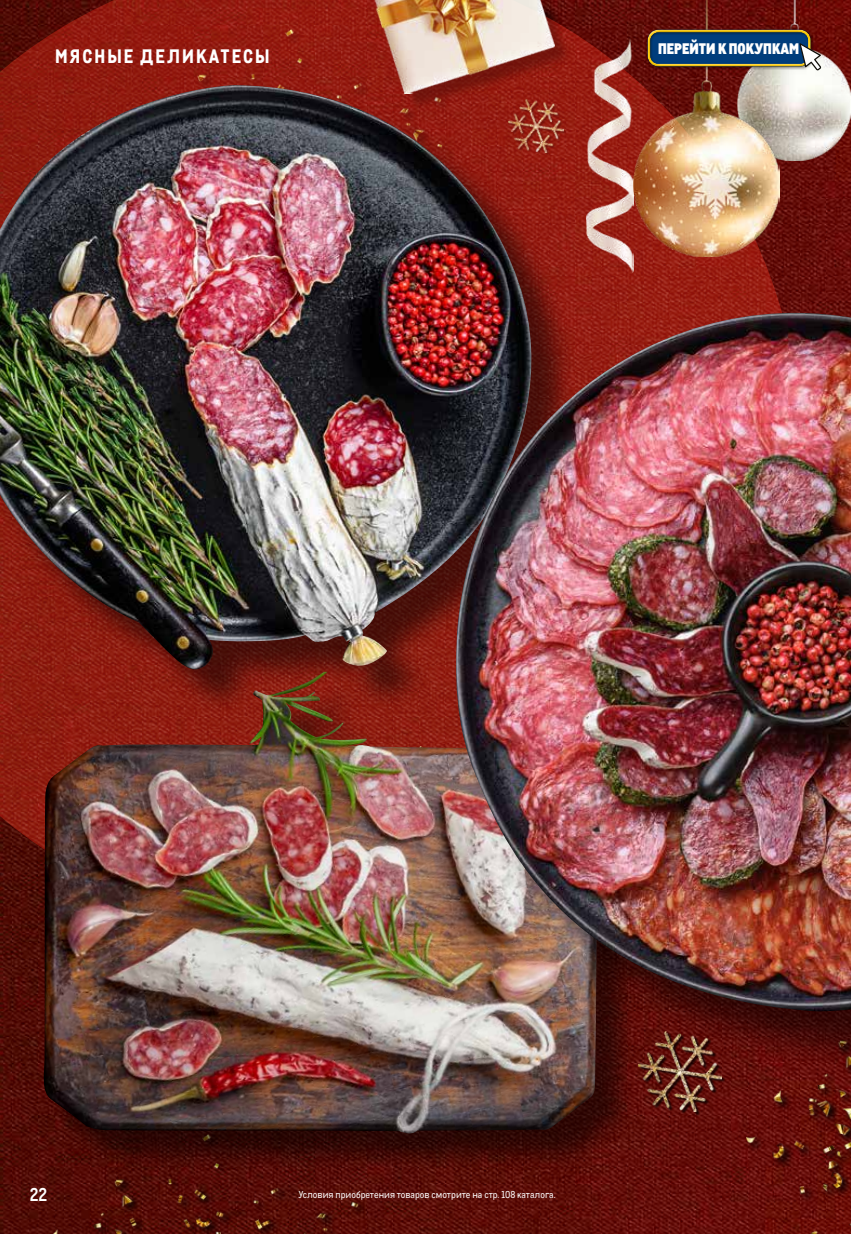
<style>
.page{position:relative;width:851px;height:1234px;background:#fff}
.page>*{position:absolute;margin:0;border:0;box-sizing:border-box;transform-origin:0 0}
.t1{font:800 19.05px "CA Metro";letter-spacing:.11em;color:#fff}
.t2{font:700 18px "CA Metro";color:#fff}
.t3{font:900 14.85px "CA Metro";color:#fff}
.t4{font:9.75px "CA Metro";color:#fff}
</style>
<div class="page">
<img style="left:0;top:160px;width:850px;height:1073px">
<img style="left:799px;top:0;width:51px;height:160px">
<div style="left:639px;top:1032px;width:86px;height:83px;background:#000;opacity:.75"></div>
<img style="left:639px;top:1072px;width:82px;height:39px">
<img style="left:0;top:0;width:799px;height:930px">
<div style="left:0;top:90px;width:578px;height:624px;background:#000;opacity:.5"></div>
<img style="left:0;top:85px;width:533px;height:584px">
<img style="left:746px;top:1072px;width:104px;height:161px">
<img style="left:23px;top:1133px;width:353px;height:100px">
<div style="left:47px;top:676px;width:592px;height:498px;background:#000;opacity:.5"></div>
<img style="left:41px;top:671px;width:559px;height:465px">
<div style="left:462px;top:319px;width:388px;height:753px;background:#000;opacity:.5"></div>
<img style="left:454px;top:313px;width:396px;height:698px">
<div style="left:645px;top:27px;width:169px;height:43px;background:#000;opacity:.54"></div>
<div style="left:640px;top:22px;width:175px;height:44px;background:#fff;opacity:.75"></div>
<div style="left:643px;top:31px;width:175px;height:36px;background:#000;opacity:.75"></div>
<svg style="left:799px;top:43px;width:22px;height:27px"></svg>
<p class="t1" style="left:55px;top:40px;width:216px">МЯСНЫЕ ДЕЛИКАТЕСЫ</p>
<p class="t3" style="left:658px;top:36px;width:143px">ПЕРЕЙТИ К ПОКУПКАМ</p>
<p class="t2" style="left:30px;top:1180px;width:19px">22</p>
<p class="t4" style="left:298px;top:1187px;width:258px">Условия приобретения товаров смотрите на стр. 108 каталога.</p>
</div>
